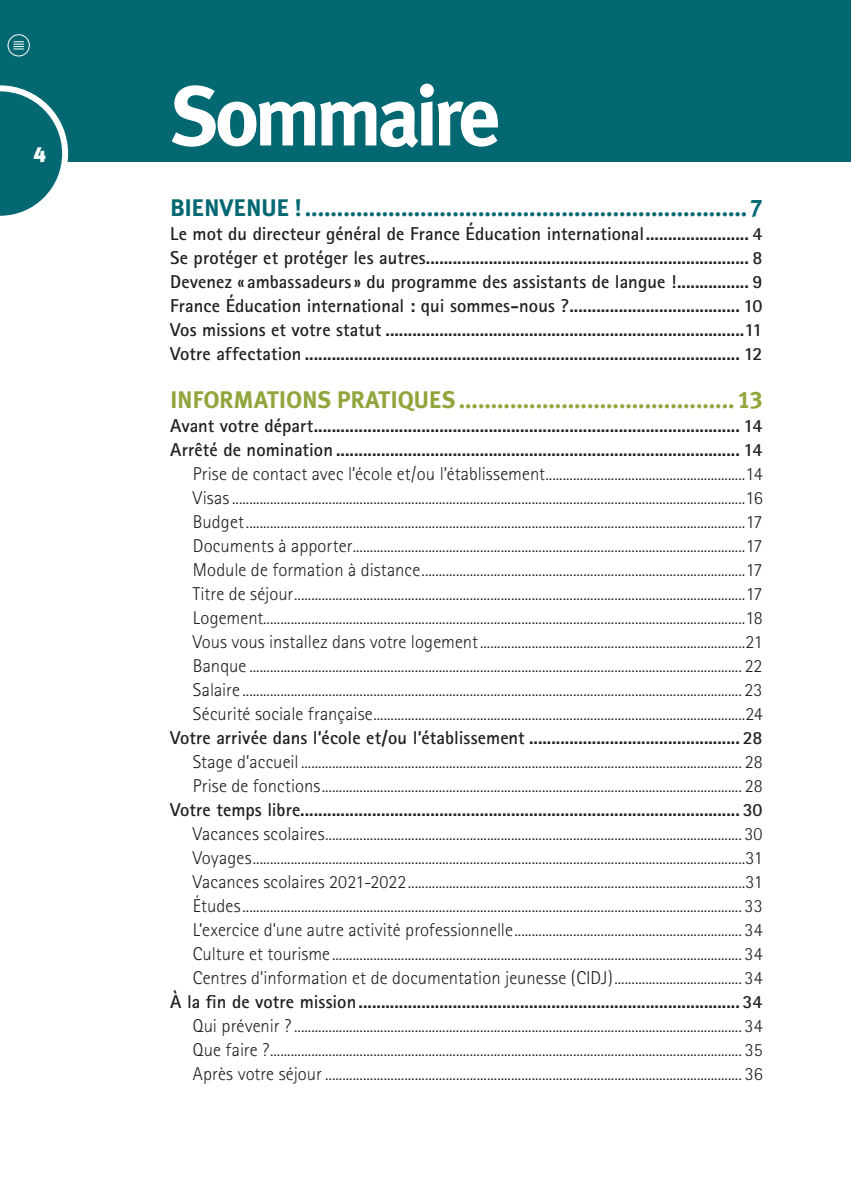
<style>
.page{position:relative;width:851px;height:1191px;background:#fff}
.page>*{position:absolute;margin:0;border:0;box-sizing:border-box;transform-origin:0 0}
.ttr1{font:700 84px "Meta Plus Lining";letter-spacing:-.06em;color:#fff}
.TTR1_sommaire{font:700 24px "Meta Plus Lining";letter-spacing:-.015em;color:#036872}
.t1{font:700 24px "Meta Plus Lining";letter-spacing:-.01em;color:#90a63d}
.txt_courant{font:900 22px "Meta Plus Lining";color:#fff}
.t2{font:300 18.6px "Rotis Sans Serif";letter-spacing:.005em;color:#231f20}
.t3{font:700 18.6px "Rotis Sans Serif";letter-spacing:.005em;color:#231f20}
</style>
<div class="page">
<div style="left:0;top:0;width:850px;height:162px;background:#036872"></div>
<svg style="left:0;top:85px;width:68px;height:131px"></svg>
<div style="left:8px;top:34px;width:22px;height:22px;border:1px solid #fff;border-radius:50%"></div>
<svg style="left:13px;top:41px;width:11px;height:8px"></svg>
<p class="txt_courant" style="left:33px;top:142px;width:14px">4</p>
<p class="ttr1" style="left:170px;top:68px;width:332px">Sommaire</p>
<p class="TTR1_sommaire" style="left:170px;top:194px;width:594px">BIENVENUE !.....................................................................7</p>
<p class="t3" style="left:170px;top:222px;width:593px">Le mot du directeur général de France Éducation international....................... 4</p>
<p class="t3" style="left:170px;top:246px;width:594px">Se protéger et protéger les autres........................................................................ 8</p>
<p class="t3" style="left:170px;top:270px;width:594px">Devenez « ambassadeurs» du programme des assistants de langue !................ 9</p>
<p class="t3" style="left:170px;top:294px;width:594px">France Éducation international : qui sommes-nous ?...................................... 10</p>
<p class="t3" style="left:170px;top:318px;width:594px">Vos missions et votre statut ................................................................................11</p>
<p class="t3" style="left:170px;top:342px;width:594px">Votre affectation ................................................................................................. 12</p>
<p class="t1" style="left:170px;top:386px;width:593px">INFORMATIONS PRATIQUES...........................................13</p>
<p class="t3" style="left:170px;top:414px;width:594px">Avant votre départ............................................................................................... 14</p>
<p class="t3" style="left:170px;top:438px;width:594px">Arrêté de nomination .......................................................................................... 14</p>
<p class="t2" style="left:193px;top:463px;width:571px">Prise de contact avec l’école et/ou l’établissement..........................................................14</p>
<p class="t2" style="left:193px;top:487px;width:571px">Visas .....................................................................................................................................................16</p>
<p class="t2" style="left:193px;top:511px;width:571px">Budget.................................................................................................................................................17</p>
<p class="t2" style="left:193px;top:535px;width:571px">Documents à apporter..................................................................................................................17</p>
<p class="t2" style="left:193px;top:559px;width:571px">Module de formation à distance..............................................................................................17</p>
<p class="t2" style="left:193px;top:583px;width:571px">Titre de séjour...................................................................................................................................17</p>
<p class="t2" style="left:193px;top:607px;width:571px">Logement............................................................................................................................................18</p>
<p class="t2" style="left:193px;top:631px;width:571px">Vous vous installez dans votre logement.............................................................................21</p>
<p class="t2" style="left:193px;top:655px;width:571px">Banque ............................................................................................................................................... 22</p>
<p class="t2" style="left:193px;top:679px;width:571px">Salaire ................................................................................................................................................. 23</p>
<p class="t2" style="left:193px;top:703px;width:571px">Sécurité sociale française............................................................................................................24</p>
<p class="t3" style="left:170px;top:726px;width:594px">Votre arrivée dans l’école et/ou l’établissement ............................................... 28</p>
<p class="t2" style="left:193px;top:751px;width:571px">Stage d’accueil ................................................................................................................................ 28</p>
<p class="t2" style="left:193px;top:775px;width:571px">Prise de fonctions.......................................................................................................................... 28</p>
<p class="t3" style="left:170px;top:798px;width:594px">Votre temps libre.................................................................................................. 30</p>
<p class="t2" style="left:193px;top:823px;width:571px">Vacances scolaires......................................................................................................................... 30</p>
<p class="t2" style="left:193px;top:847px;width:571px">Voyages...............................................................................................................................................31</p>
<p class="t2" style="left:193px;top:871px;width:571px">Vacances scolaires 2021-2022..................................................................................................31</p>
<p class="t2" style="left:193px;top:895px;width:571px">Études................................................................................................................................................. 33</p>
<p class="t2" style="left:193px;top:919px;width:571px">L’exercice d’une autre activité professionnelle.................................................................. 34</p>
<p class="t2" style="left:193px;top:943px;width:571px">Culture et tourisme....................................................................................................................... 34</p>
<p class="t2" style="left:193px;top:967px;width:571px">Centres d’information et de documentation jeunesse (CIDJ)..................................... 34</p>
<p class="t3" style="left:170px;top:990px;width:593px">À la fin de votre mission..................................................................................... 34</p>
<p class="t2" style="left:193px;top:1015px;width:571px">Qui prévenir ?.................................................................................................................................. 34</p>
<p class="t2" style="left:193px;top:1039px;width:571px">Que faire ?......................................................................................................................................... 35</p>
<p class="t2" style="left:193px;top:1063px;width:571px">Après votre séjour ......................................................................................................................... 36</p>
</div>
